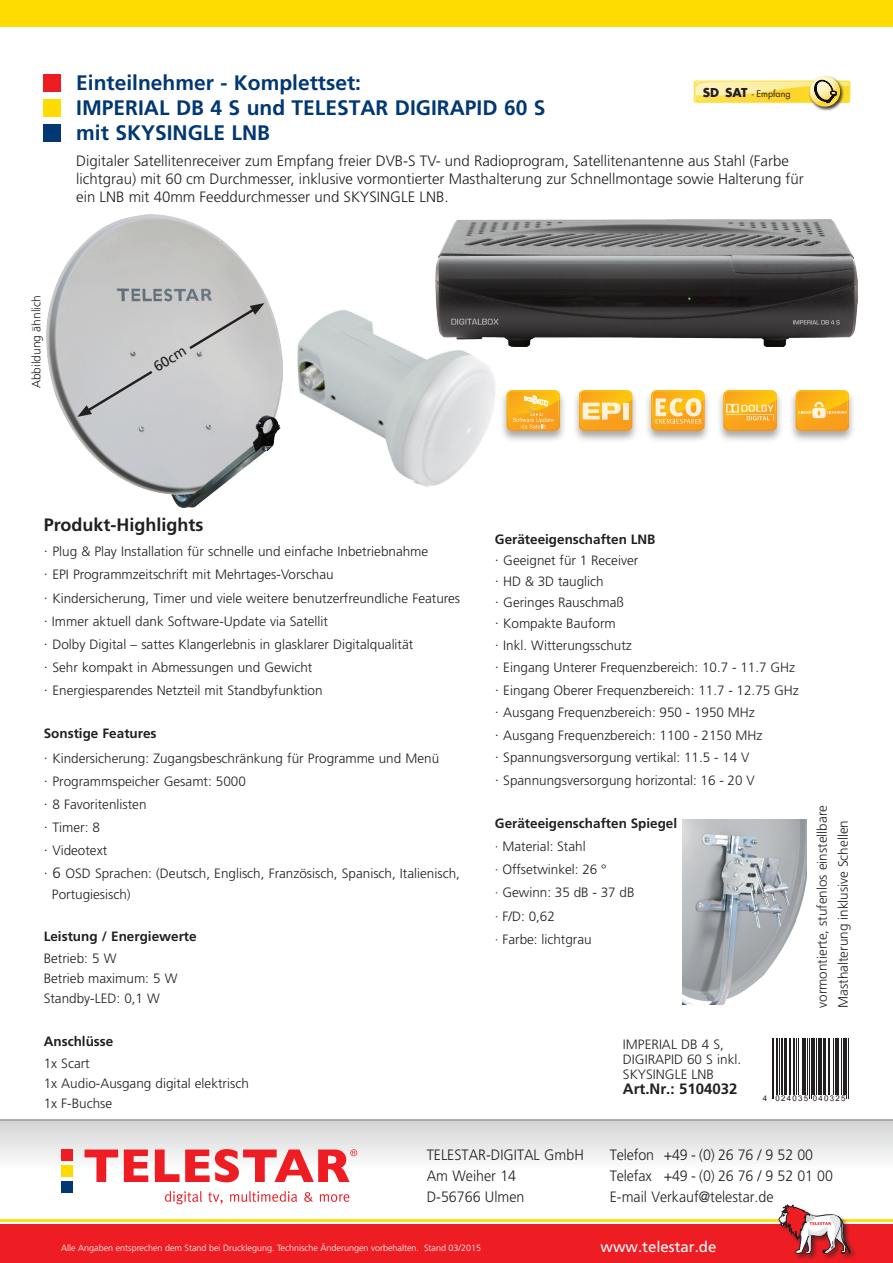
<style>
.page{position:relative;width:893px;height:1263px;background:#fff}
.page>*{position:absolute;margin:0;border:0;box-sizing:border-box;transform-origin:0 0}
.t1{font:700 21px/25.2px "Frutiger LT Pro";color:#013874}
.t2{font:700 18px "Frutiger LT Pro";color:#231f20}
.t3{font:300 15px/18px "Frutiger LT Pro";color:#231f20}
.t4{font:300 15px/21px "Frutiger LT Pro";color:#231f20;scale:.95 1}
.t5{font:15px "Frutiger LT Pro";color:#fff}
.t6{font:700 15px "Frutiger LT Pro";color:#231f20}
.t7{font:14.55px "Frutiger LT Pro";color:#231f20}
.t8{font:300 13.5px/23.1px "Frutiger LT Pro";color:#231f20}
.t9{font:700 13.5px "Frutiger LT Pro";color:#231f20}
.t10{font:300 12px "Frutiger LT Pro";color:#231f20}
.t11{font:300 9px "Frutiger LT Pro";color:#fff}
.t12{font:9px "Futura";color:#231f20}
.t13{font:7.95px "Arial";letter-spacing:.165em;color:#231f20}
.s1{font-weight:700;font-size:12px}
.s2{font-size:15px}
.s3{font-weight:700}
</style>
<div class="page">
<div style="left:0;top:1224px;width:893px;height:39px;background:#ee1d23"></div>
<hr style="left:0;top:1219px;width:893px;height:3px;background:#ffdc01">
<div style="left:777px;top:1204px;width:80px;height:57px;background:#231f20;opacity:.75"></div>
<svg style="left:779px;top:1204px;width:71px;height:50px"></svg>
<div style="left:0;top:1119px;width:893px;height:67px;background:linear-gradient(to bottom,#d4d5d5,#fff)"></div>
<hr style="left:0;top:1119px;width:893px;height:1px;background:#231f20">
<svg style="left:85px;top:1149px;width:33px;height:33px"></svg>
<svg style="left:124px;top:1149px;width:24px;height:33px"></svg>
<svg style="left:155px;top:1149px;width:24px;height:33px"></svg>
<svg style="left:185px;top:1149px;width:172px;height:33px"></svg>
<svg style="left:165px;top:1191px;width:37px;height:13px"></svg>
<svg style="left:208px;top:1192px;width:15px;height:12px"></svg>
<svg style="left:230px;top:1191px;width:67px;height:11px"></svg>
<svg style="left:304px;top:1192px;width:9px;height:10px"></svg>
<svg style="left:320px;top:1194px;width:29px;height:8px"></svg>
<div style="left:61px;top:1149px;width:12px;height:11px;background:#ee1d23"></div>
<div style="left:61px;top:1182px;width:12px;height:11px;background:#013874"></div>
<div style="left:61px;top:1165px;width:12px;height:12px;background:#ffdc01"></div>
<div style="left:0;top:0;width:893px;height:26px;background:#ffdc01"></div>
<div style="left:44px;top:74px;width:17px;height:17px;background:#ee1d23"></div>
<div style="left:44px;top:124px;width:17px;height:18px;background:#013874"></div>
<div style="left:44px;top:99px;width:17px;height:18px;background:#ffdc01"></div>
<img style="left:816px;top:107px;width:21px;height:4px">
<svg style="left:694px;top:76px;width:156px;height:31px"></svg>
<img style="left:683px;top:819px;width:123px;height:185px">
<img style="left:436px;top:220px;width:421px;height:127px">
<div style="left:500px;top:388px;width:67px;height:55px;background:#231f20;opacity:.4"></div>
<svg style="left:509px;top:390px;width:51px;height:41px;background:#f9b32f"></svg>
<div style="left:644px;top:388px;width:68px;height:55px;background:#231f20;opacity:.4"></div>
<svg style="left:651px;top:390px;width:53px;height:41px;background:#fabc49"></svg>
<div style="left:716px;top:388px;width:68px;height:55px;background:#231f20;opacity:.4"></div>
<svg style="left:723px;top:390px;width:54px;height:41px;background:#f9b430"></svg>
<div style="left:789px;top:388px;width:67px;height:55px;background:#231f20;opacity:.4"></div>
<svg style="left:796px;top:390px;width:53px;height:41px;background:#f9b22b"></svg>
<div style="left:572px;top:388px;width:67px;height:55px;background:#231f20;opacity:.4"></div>
<svg style="left:579px;top:390px;width:53px;height:41px;background:#faba41"></svg>
<div style="left:623px;top:403px;width:6px;height:16px;background:#fdf0dc"></div>
<img style="left:282px;top:300px;width:227px;height:187px">
<img style="left:47px;top:215px;width:235px;height:293px">
<svg style="left:77px;top:369px;width:78px;height:48px;background:#bdbfc2"></svg>
<svg style="left:187px;top:303px;width:77px;height:48px;background:#bfbebd"></svg>
<hr style="left:772px;top:1038px;width:1px;height:60px;background:#231f20">
<hr style="left:773px;top:1038px;width:1px;height:60px;background:#231f20">
<hr style="left:776px;top:1038px;width:2px;height:56px;background:#231f20">
<hr style="left:779px;top:1038px;width:1px;height:56px;background:#231f20">
<hr style="left:781px;top:1038px;width:2px;height:56px;background:#231f20">
<hr style="left:784px;top:1038px;width:1px;height:56px;background:#231f20">
<hr style="left:786px;top:1038px;width:1px;height:56px;background:#231f20">
<hr style="left:789px;top:1038px;width:2px;height:56px;background:#231f20">
<hr style="left:794px;top:1038px;width:1px;height:56px;background:#231f20">
<hr style="left:796px;top:1038px;width:1px;height:56px;background:#231f20">
<hr style="left:798px;top:1038px;width:1px;height:56px;background:#231f20">
<hr style="left:802px;top:1038px;width:1px;height:56px;background:#231f20">
<hr style="left:803px;top:1038px;width:3px;height:56px;background:#231f20">
<hr style="left:807px;top:1038px;width:1px;height:56px;background:#231f20">
<hr style="left:809px;top:1038px;width:1px;height:60px;background:#231f20">
<hr style="left:811px;top:1038px;width:1px;height:60px;background:#231f20">
<hr style="left:812px;top:1038px;width:3px;height:56px;background:#231f20">
<hr style="left:816px;top:1038px;width:1px;height:56px;background:#231f20">
<hr style="left:818px;top:1038px;width:1px;height:56px;background:#231f20">
<hr style="left:820px;top:1038px;width:2px;height:56px;background:#231f20">
<hr style="left:824px;top:1038px;width:2px;height:56px;background:#231f20">
<hr style="left:828px;top:1038px;width:1px;height:56px;background:#231f20">
<hr style="left:829px;top:1038px;width:1px;height:56px;background:#231f20">
<hr style="left:833px;top:1038px;width:1px;height:56px;background:#231f20">
<hr style="left:835px;top:1038px;width:2px;height:56px;background:#231f20">
<hr style="left:837px;top:1038px;width:2px;height:56px;background:#231f20">
<hr style="left:841px;top:1038px;width:1px;height:56px;background:#231f20">
<hr style="left:843px;top:1038px;width:3px;height:56px;background:#231f20">
<hr style="left:846px;top:1038px;width:1px;height:60px;background:#231f20">
<hr style="left:848px;top:1038px;width:1px;height:60px;background:#231f20">
<h1 class="t1" style="left:76px;top:71px;width:286px">Einteilnehmer - Komplettset:</h1>
<h1 class="t1" style="left:76px;top:95px;width:471px">IMPERIAL DB 4 S und TELESTAR DIGIRAPID 60 S mit SKYSINGLE LNB</h1>
<p class="t12" style="left:703px;top:87px;width:89px"><span class="s1">SD SAT</span> - Empfang</p>
<p class="t3" style="left:76px;top:152px;width:729px">Digitaler Satellitenreceiver zum Empfang freier DVB-S TV- und Radioprogram, Satellitenantenne aus Stahl (Farbe lichtgrau) mit 60 cm Durchmesser, inklusive vormontierter Masthalterung zur Schnellmontage sowie Halterung für ein LNB mit 40mm Feeddurchmesser und SKYSINGLE LNB.</p>
<p class="t10" style="left:29px;top:388px;width:95px;rotate:-90deg">Abbildung ähnlich</p>
<p class="t7" style="left:150px;top:360px;width:37px;rotate:-31deg">60cm</p>
<h2 class="t2" style="left:44px;top:514px;width:161px">Produkt-Highlights</h2>
<p class="t8" style="left:44px;top:540px;width:418px"><span class="s2">·</span> Plug &amp; Play Installation für schnelle und einfache Inbetriebnahme<br><span class="s2">·</span> EPI Programmzeitschrift mit Mehrtages-Vorschau<br><span class="s2">·</span> Kindersicherung, Timer und viele weitere benutzerfreundliche Features <span class="s2">·</span> Immer aktuell dank Software-Update via Satellit<br><span class="s2">·</span> Dolby Digital – sattes Klangerlebnis in glasklarer Digitalqualität<br><span class="s2">·</span> Sehr kompakt in Abmessungen und Gewicht<br><span class="s2">·</span> Energiesparendes Netzteil mit Standbyfunktion</p>
<p class="t8" style="left:44px;top:720px;width:397px;line-height:25.2px"><span class="s3">Sonstige Features<br></span><span class="s2">·</span> Kindersicherung: Zugangsbeschränkung für Programme und Menü</p>
<p class="t8" style="left:44px;top:770px;width:418px"><span class="s2">·</span> Programmspeicher Gesamt: 5000<br><span class="s2">·</span> 8 Favoritenlisten<br><span class="s2">·</span> Timer: 8<br><span class="s2">·</span> Videotext<br><span class="s2">· 6</span> OSD Sprachen: (Deutsch, Englisch, Französisch, Spanisch, Italienisch,</p>
<p class="t8" style="left:52px;top:882px;width:80px">Portugiesisch)</p>
<p class="t9" style="left:44px;top:928px;width:155px">Leistung / Energiewerte</p>
<p class="t8" style="left:44px;top:948px;width:135px;line-height:20.1px">Betrieb: 5 W<br>Betrieb maximum: 5 W<br>Standby-LED: 0,1 W</p>
<p class="t9" style="left:44px;top:1033px;width:71px">Anschlüsse</p>
<p class="t8" style="left:44px;top:1053px;width:207px;line-height:20.1px">1x Scart<br>1x Audio-Ausgang digital elektrisch<br>1x F-Buchse</p>
<p class="t8" style="left:495px;top:528px;width:305px;line-height:21.9px"><span class="s3">Geräteeigenschaften LNB<br></span><span class="s2">·</span> Geeignet für 1 Receiver<br><span class="s2">·</span> HD &amp; 3D tauglich<br><span class="s2">·</span> Geringes Rauschmaß<br><span class="s2">·</span> Kompakte Bauform<br><span class="s2">·</span> Inkl. Witterungsschutz<br><span class="s2">·</span> Eingang Unterer Frequenzbereich: 10.7 - 11.7 GHz <span class="s2">·</span> Eingang Oberer Frequenzbereich: 11.7 - 12.75 GHz <span class="s2">·</span> Ausgang Frequenzbereich: 950 - 1950 MHz<br><span class="s2">·</span> Ausgang Frequenzbereich: 1100 - 2150 MHz<br><span class="s2">·</span> Spannungsversorgung vertikal: 11.5 - 14 V<br><span class="s2">·</span> Spannungsversorgung horizontal: 16 - 20 V</p>
<p class="t9" style="left:495px;top:815px;width:184px">Geräteeigenschaften Spiegel</p>
<p class="t8" style="left:495px;top:835px;width:141px">· Material: Stahl<br>· Offsetwinkel: 26 °<br>· Gewinn: 35 dB - 37 dB · F/D: 0,62<br>· Farbe: lichtgrau</p>
<p class="t8" style="left:812px;top:1008px;width:204px;line-height:21px;rotate:-90deg">vormontierte, stufenlos einstellbare<br>Masthalterung inklusive Schellen</p>
<p class="t8" style="left:623px;top:1036px;width:120px;line-height:15px">IMPERIAL DB 4 S,<br>DIGIRAPID 60 S inkl.<br>SKYSINGLE LNB</p>
<p class="t6" style="left:623px;top:1079px;width:116px">Art.Nr.: 5104032</p>
<p class="t13" style="left:763px;top:1093px;width:84px">4 024035 040325</p>
<p class="t4" style="left:427px;top:1145px;width:167px">TELESTAR-DIGITAL GmbH<br>Am Weiher 14<br>D-56766 Ulmen</p>
<p class="t4" style="left:610px;top:1144px;width:236px">Telefon +49 - (0) 26 76 / 9 52 00<br>Telefax +49 - (0) 26 76 / 9 52 01 00<br>E-mail Verkauf@telestar.de</p>
<p class="t11" style="left:61px;top:1242px;width:421px">Alle Angaben entsprechen dem Stand bei Drucklegung. Technische Änderungen vorbehalten. Stand 03/2015</p>
<p class="t5" style="left:601px;top:1238px;width:117px">www.telestar.de</p>
</div>
